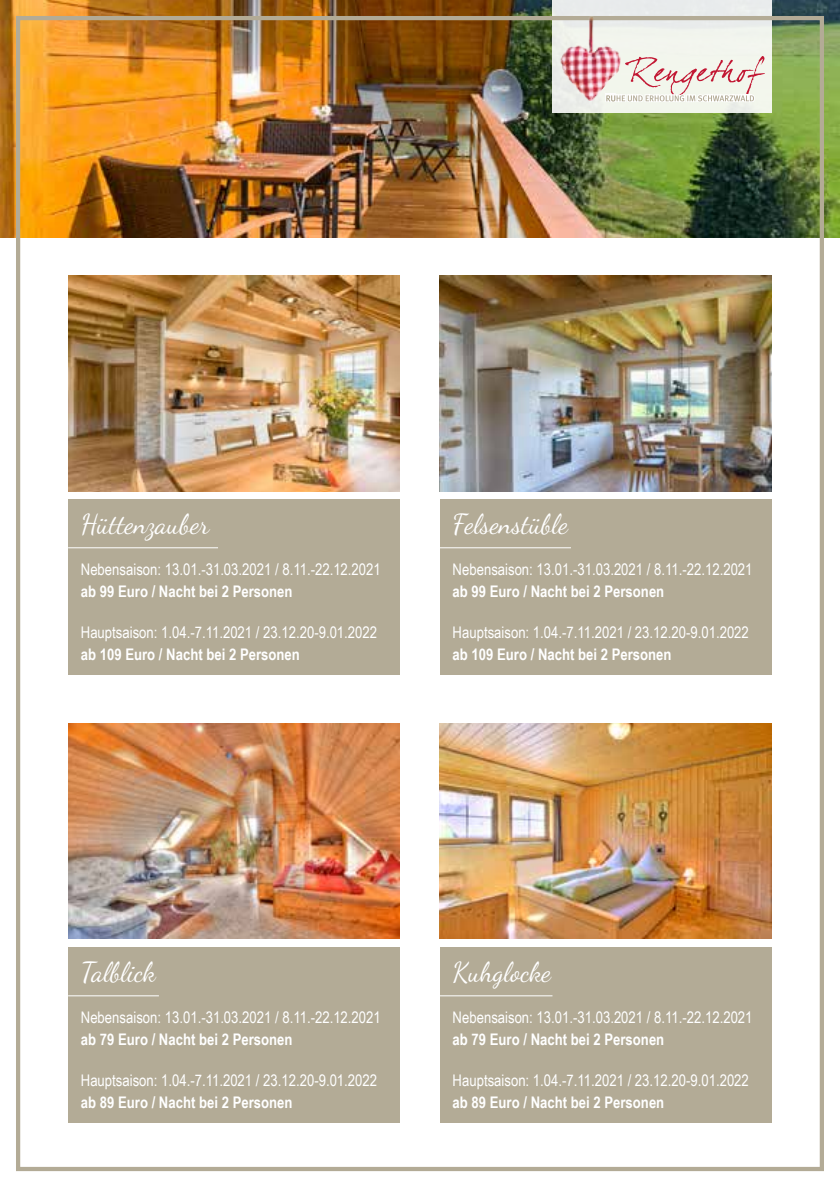
<style>
.page{position:relative;width:840px;height:1191px;background:#fff}
.page>*{position:absolute;margin:0;border:0;box-sizing:border-box;transform-origin:0 0}
.t1{font:27.4px "Dancing Script";color:#fff}
.t2{font:16px "Arial Narrow";color:#fff}
.t3{font:700 16px "Arial Narrow";color:#fff}
</style>
<div class="page">
<img style="left:0;top:0;width:839px;height:238px">
<div style="left:68px;top:499px;width:332px;height:176px;background:#b3ab96"></div>
<div style="left:440px;top:499px;width:331px;height:176px;background:#b3ab96"></div>
<div style="left:440px;top:946px;width:331px;height:176px;background:#b3ab96"></div>
<div style="left:552px;top:0;width:220px;height:113px;background:#f0f3ec"></div>
<div style="left:16px;top:16px;width:807px;height:1155px;border:4px solid #b3ab96"></div>
<svg style="left:605px;top:56px;width:159px;height:46px"></svg>
<img style="left:558px;top:16px;width:62px;height:85px">
<img style="left:68px;top:276px;width:332px;height:215px">
<div style="left:68px;top:946px;width:332px;height:176px;background:#b3ab96"></div>
<img style="left:68px;top:723px;width:332px;height:216px">
<img style="left:440px;top:723px;width:331px;height:216px">
<img style="left:440px;top:276px;width:331px;height:215px">
<hr style="left:68px;top:547px;width:150px;height:1px;background:#fff">
<hr style="left:439px;top:547px;width:131px;height:1px;background:#fff">
<hr style="left:68px;top:995px;width:91px;height:1px;background:#fff">
<hr style="left:439px;top:995px;width:113px;height:1px;background:#fff">
<h1 class="t1" style="left:81px;top:508px;width:130px">Hüttenzauber</h1>
<p class="t2" style="left:81px;top:557px;width:301px">Nebensaison: 13.01.-31.03.2021 / 8.11.-22.12.2021</p>
<p class="t3" style="left:81px;top:579px;width:213px">ab 99 Euro / Nacht bei 2 Personen</p>
<p class="t2" style="left:81px;top:620px;width:297px">Hauptsaison: 1.04.-7.11.2021 / 23.12.20-9.01.2022</p>
<p class="t3" style="left:81px;top:642px;width:220px">ab 109 Euro / Nacht bei 2 Personen</p>
<h1 class="t1" style="left:452px;top:508px;width:117px">Felsenstüble</h1>
<p class="t2" style="left:452px;top:557px;width:301px">Nebensaison: 13.01.-31.03.2021 / 8.11.-22.12.2021</p>
<p class="t3" style="left:452px;top:579px;width:213px">ab 99 Euro / Nacht bei 2 Personen</p>
<p class="t2" style="left:452px;top:620px;width:297px">Hauptsaison: 1.04.-7.11.2021 / 23.12.20-9.01.2022</p>
<p class="t3" style="left:452px;top:642px;width:220px">ab 109 Euro / Nacht bei 2 Personen</p>
<h1 class="t1" style="left:81px;top:955px;width:76px">Talblick</h1>
<p class="t2" style="left:81px;top:1005px;width:301px">Nebensaison: 13.01.-31.03.2021 / 8.11.-22.12.2021</p>
<p class="t3" style="left:81px;top:1027px;width:213px">ab 79 Euro / Nacht bei 2 Personen</p>
<p class="t2" style="left:81px;top:1068px;width:297px">Hauptsaison: 1.04.-7.11.2021 / 23.12.20-9.01.2022</p>
<p class="t3" style="left:81px;top:1090px;width:213px">ab 89 Euro / Nacht bei 2 Personen</p>
<h1 class="t1" style="left:452px;top:955px;width:100px">Kuhglocke</h1>
<p class="t2" style="left:452px;top:1005px;width:301px">Nebensaison: 13.01.-31.03.2021 / 8.11.-22.12.2021</p>
<p class="t3" style="left:452px;top:1027px;width:213px">ab 79 Euro / Nacht bei 2 Personen</p>
<p class="t2" style="left:452px;top:1068px;width:297px">Hauptsaison: 1.04.-7.11.2021 / 23.12.20-9.01.2022</p>
<p class="t3" style="left:452px;top:1090px;width:213px">ab 89 Euro / Nacht bei 2 Personen</p>
</div>
